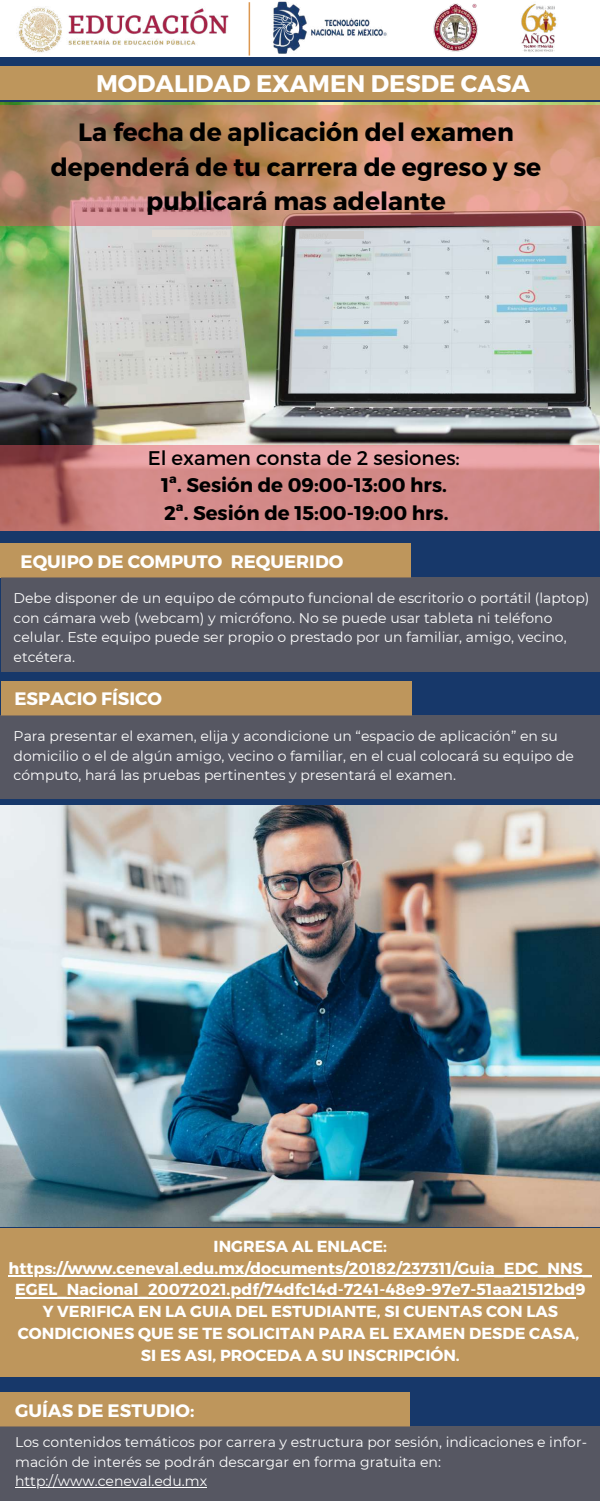
<style>
.page{position:relative;width:600px;height:1501px;background:#fff}
.page>*{position:absolute;margin:0;border:0;box-sizing:border-box;transform-origin:0 0}
.t1{font:700 25px/34.5px "Montserrat";color:#000;text-align:center}
.t2{font:700 24px "Montserrat";color:#fff}
.t3{font:700 19.7px/27.3px "Montserrat";color:#000}
.t4{font:19.7px "Montserrat";color:#000}
.t5{font:700 18px "Montserrat";color:#fff}
.t6{font:700 16px/21.8px "Montserrat";color:#fff;text-align:center}
.t7{font:14px/19.5px "Montserrat";color:#fff}
</style>
<div class="page">
<div style="left:0;top:0;width:600px;height:1500px;background:#17386a"></div>
<div style="left:0;top:0;width:600px;height:57px;background:#fff"></div>
<img style="left:18px;top:7px;width:211px;height:46px">
<img style="left:273px;top:1px;width:114px;height:53px">
<img style="left:433px;top:3px;width:45px;height:49px">
<img style="left:521px;top:4px;width:36px;height:48px">
<hr style="left:249px;top:2px;width:1px;height:53px;background:#dc9750">
<img style="left:0;top:102px;width:600px;height:428px">
<div style="left:1px;top:66px;width:599px;height:33px;background:#be965c"></div>
<div style="left:1px;top:543px;width:410px;height:34px;background:#be965c"></div>
<div style="left:1px;top:577px;width:599px;height:94px;background:#565762"></div>
<div style="left:1px;top:681px;width:411px;height:34px;background:#be965c"></div>
<div style="left:0;top:715px;width:600px;height:83px;background:#565762"></div>
<svg style="left:0;top:106px;width:599px;height:120px;background:#c0896d"></svg>
<div style="left:0;top:1227px;width:600px;height:148px;background:#be965c"></div>
<div style="left:0;top:1392px;width:410px;height:34px;background:#be965c"></div>
<div style="left:0;top:1426px;width:600px;height:74px;background:#565762"></div>
<img style="left:0;top:805px;width:600px;height:421px">
<div style="left:152px;top:230px;width:78px;height:6px;background:#e1dcd5"></div>
<div style="left:299px;top:231px;width:65px;height:7px;background:#cdcdcc"></div>
<hr style="left:9px;top:1274px;width:583px;height:2px;background:#fff">
<hr style="left:15px;top:1296px;width:560px;height:1px;background:#fff">
<hr style="left:15px;top:1486px;width:192px;height:1px;background:#fff">
<svg style="left:0;top:446px;width:599px;height:85px;background:#d18887"></svg>
<h2 class="t2" style="left:96px;top:68px;width:435px">MODALIDAD EXAMEN DESDE CASA</h2>
<h1 class="t1" style="left:51px;top:114px;width:492px">La fecha de aplicación del examen dependerá de tu carrera de egreso y se publicará mas adelante</h1>
<h3 class="t4" style="left:148px;top:445px;width:314px">El examen consta de 2 sesiones:</h3>
<h3 class="t3" style="left:161px;top:470px;width:289px">1ª. Sesión de 09:00-13:00 hrs.<br>2ª. Sesión de 15:00-19:00 hrs.</h3>
<p class="t5" style="left:21px;top:549px;width:324px">EQUIPO DE COMPUTO REQUERIDO</p>
<p class="t7" style="left:14px;top:588px;width:577px">Debe disponer de un equipo de cómputo funcional de escritorio o portátil (laptop) con cámara web (webcam) y micrófono. No se puede usar tableta ni teléfono celular. Este equipo puede ser propio o prestado por un familiar, amigo, vecino, etcétera.</p>
<p class="t5" style="left:15px;top:687px;width:149px">ESPACIO FÍSICO</p>
<p class="t7" style="left:14px;top:726px;width:562px">Para presentar el examen, elija y acondicione un “espacio de aplicación” en su domicilio o el de algún amigo, vecino o familiar, en el cual colocará su equipo de cómputo, hará las pruebas pertinentes y presentará el examen.</p>
<p class="t6" style="left:9px;top:1234px;width:585px">INGRESA AL ENLACE: https://www.ceneval.edu.mx/documents/20182/237311/Guia_EDC_NNS_ EGEL_Nacional_20072021.pdf/74dfc14d-7241-48e9-97e7-51aa21512bd9<br>Y VERIFICA EN LA GUIA DEL ESTUDIANTE, SI CUENTAS CON LAS CONDICIONES QUE SE TE SOLICITAN PARA EL EXAMEN DESDE CASA,<br>SI ES ASI, PROCEDA A SU INSCRIPCIÓN.</p>
<p class="t5" style="left:15px;top:1398px;width:181px">GUÍAS DE ESTUDIO:</p>
<p class="t7" style="left:15px;top:1432px;width:573px">Los contenidos temáticos por carrera y estructura por sesión, indicaciones e infor&shy;mación de interés se podrán descargar en forma gratuita en: http://www.ceneval.edu.mx</p>
</div>
